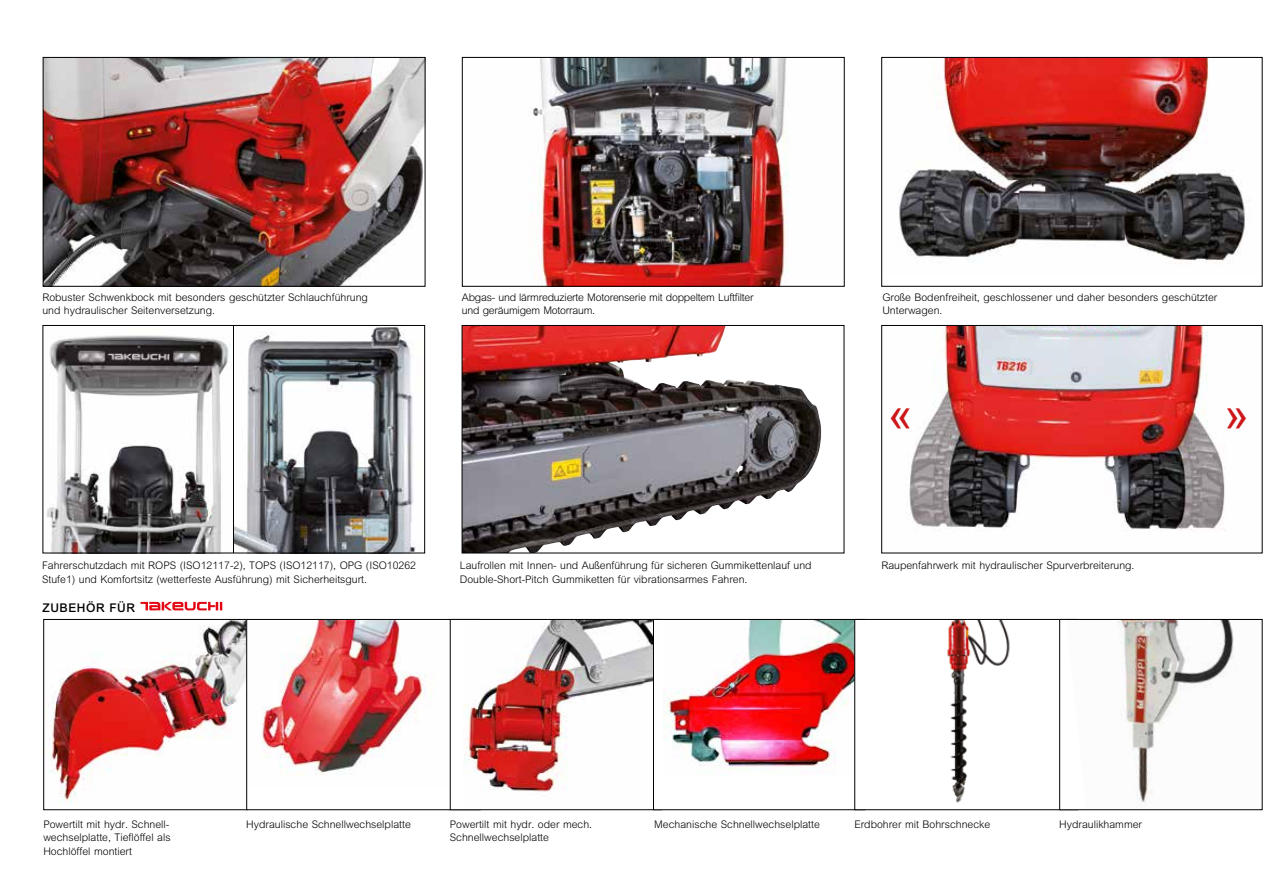
<style>
.page{position:relative;width:1263px;height:893px;background:#fff}
.page>*{position:absolute;margin:0;border:0;box-sizing:border-box;transform-origin:0 0}
.t1{font:45px "M Arial";color:#cd171a}
.t2{font:500 12px "M Arial";letter-spacing:.045em;color:#000}
.t3{font:300 10.5px/13.5px "M Arial";color:#000}
.t4{font:300 10.5px/13.5px "M Arial";letter-spacing:-.02em;color:#000}
</style>
<div class="page">
<img style="left:531px;top:59px;width:258px;height:226px">
<div style="left:462px;top:57px;width:383px;height:230px;border:1px solid #000"></div>
<img style="left:906px;top:327px;width:319px;height:204px">
<div style="left:881px;top:325px;width:381px;height:228px;border:1px solid #000"></div>
<img style="left:45px;top:59px;width:378px;height:226px">
<div style="left:43px;top:57px;width:382px;height:230px;border:1px solid #000"></div>
<img style="left:46px;top:335px;width:183px;height:216px">
<div style="left:43px;top:325px;width:191px;height:228px;border:1px solid #000"></div>
<img style="left:235px;top:327px;width:181px;height:224px">
<div style="left:233px;top:325px;width:192px;height:228px;border:1px solid #000"></div>
<img style="left:897px;top:59px;width:354px;height:205px">
<div style="left:881px;top:57px;width:381px;height:230px;border:1px solid #000"></div>
<img style="left:464px;top:327px;width:357px;height:224px">
<div style="left:462px;top:325px;width:382px;height:228px;border:1px solid #000"></div>
<svg style="left:141px;top:602px;width:81px;height:8px"></svg>
<img style="left:49px;top:621px;width:196px;height:183px">
<div style="left:43px;top:619px;width:204px;height:191px;border:1px solid #000"></div>
<img style="left:262px;top:621px;width:188px;height:167px">
<div style="left:246px;top:619px;width:234px;height:191px;border:1px solid #000"></div>
<img style="left:464px;top:621px;width:189px;height:187px">
<div style="left:450px;top:619px;width:212px;height:191px;border:1px solid #000"></div>
<div style="left:653px;top:619px;width:212px;height:191px;background:#fff"></div>
<img style="left:663px;top:621px;width:191px;height:149px">
<div style="left:653px;top:619px;width:212px;height:191px;border:1px solid #000"></div>
<div style="left:855px;top:619px;width:222px;height:191px;background:#fff"></div>
<img style="left:947px;top:621px;width:63px;height:182px">
<div style="left:854px;top:619px;width:224px;height:191px;border:1px solid #000"></div>
<img style="left:1076px;top:621px;width:158px;height:187px">
<div style="left:1059px;top:619px;width:203px;height:191px;border:1px solid #000"></div>
<p class="t3" style="left:42px;top:290px;width:327px">Robuster Schwenkbock mit besonders geschützter Schlauchführung und hydraulischer Seitenversetzung.</p>
<p class="t4" style="left:462px;top:290px;width:293px">Abgas- und lärmreduzierte Motorenserie mit doppeltem Luftfilter und geräumigem Motorraum.</p>
<p class="t3" style="left:42px;top:559px;width:376px">Fahrerschutzdach mit ROPS (ISO12117-2), TOPS (ISO12117), OPG (ISO10262<br>Stufe1) und Komfortsitz (wetterfeste Ausführung) mit Sicherheitsgurt.</p>
<p class="t2" style="left:43px;top:600px;width:94px">ZUBEHÖR FÜR</p>
<p class="t3" style="left:460px;top:559px;width:353px">Laufrollen mit Innen- und Außenführung für sicheren Gummikettenlauf und<br>Double-Short-Pitch Gummiketten für vibrationsarmes Fahren.</p>
<p class="t3" style="left:882px;top:290px;width:336px">Große Bodenfreiheit, geschlossener und daher besonders geschützter<br>Unterwagen.</p>
<h1 class="t1" style="left:888px;top:388px;width:27px">«</h1>
<h1 class="t1" style="left:1224px;top:388px;width:27px">»</h1>
<p class="t3" style="left:881px;top:559px;width:255px">Raupenfahrwerk mit hydraulischer Spurverbreiterung.</p>
<p class="t3" style="left:43px;top:817px;width:129px;text-align:justify">Powertilt mit hydr. Schnell&shy;wechselplatte, Tieflöffel als Hochlöffel montiert</p>
<p class="t3" style="left:246px;top:817px;width:166px">Hydraulische Schnellwechselplatte</p>
<p class="t3" style="left:450px;top:817px;width:144px">Powertilt mit hydr. oder mech.<br>Schnellwechselplatte</p>
<p class="t3" style="left:654px;top:817px;width:167px">Mechanische Schnellwechselplatte</p>
<p class="t3" style="left:854px;top:817px;width:137px">Erdbohrer mit Bohrschnecke</p>
<p class="t3" style="left:1059px;top:817px;width:84px">Hydraulikhammer</p>
</div>
